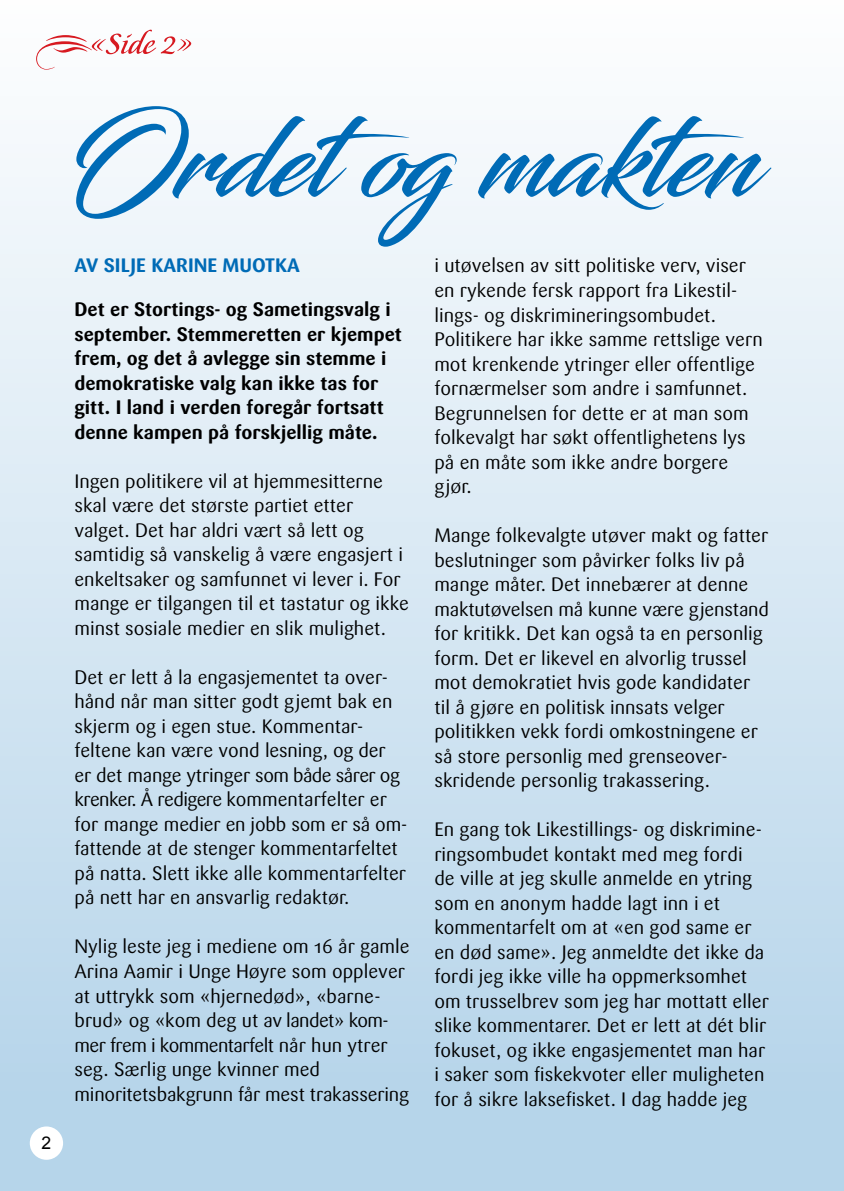
<style>
.page{position:relative;width:844px;height:1191px;background:#fff}
.page>*{position:absolute;margin:0;border:0;box-sizing:border-box;transform-origin:0 0}
.t1{font:108.67px "Blacksword";color:#006bb6}
.t2{font:19.25px/24.5px "Sari";color:#000}
.t3{font:700 19.25px/24.5px "Sari";color:#000}
.t4{font:700 19.25px "Sari";color:#006bb6}
.t5{font:17.5px "Arial";color:#000}
</style>
<div class="page">
<div style="left:0;top:0;width:843px;height:1191px;background:linear-gradient(to bottom,#fdfefe,#b1d2e8)"></div>
<svg style="left:36px;top:30px;width:155px;height:40px"></svg>
<div style="left:30px;top:1126px;width:33px;height:33px;background:#fff;border-radius:50%"></div>
<p class="t5" style="left:42px;top:1131px;width:11px">2</p>
<h1 class="t1" style="left:62px;top:95px;width:697px">Ordetog makten</h1>
<p class="t4" style="left:74px;top:254px;width:227px">AV SILJE KARINE MUOTKA</p>
<p class="t3" style="left:74px;top:297px;width:329px">Det er Stortings- og Sametingsvalg i september. Stemmeretten er kjempet frem, og det å avlegge sin stemme i demokratiske valg kan ikke tas for gitt. I land i verden foregår fortsatt denne kampen på forskjellig måte.</p>
<p class="t2" style="left:74px;top:469px;width:336px">Ingen politikere vil at hjemmesitterne skal være det største partiet etter valget. Det har aldri vært så lett og samtidig så vanskelig å være engasjert i enkeltsaker og samfunnet vi lever i. For mange er tilgangen til et tastatur og ikke minst sosiale medier en slik mulighet.</p>
<p class="t2" style="left:74px;top:665px;width:334px">Det er lett å la engasjementet ta over&shy;hånd når man sitter godt gjemt bak en skjerm og i egen stue. Kommentar&shy;feltene kan være vond lesning, og der er det mange ytringer som både sårer og krenker. Å redigere kommentarfelter er for mange medier en jobb som er så om&shy;fattende at de stenger kommentarfeltet på natta. Slett ikke alle kommentarfelter på nett har en ansvarlig redaktør.</p>
<p class="t2" style="left:74px;top:934px;width:336px">Nylig leste jeg i mediene om 16 år gamle Arina Aamir i Unge Høyre som opplever at uttrykk som «hjernedød», «barne&shy;brud» og «kom deg ut av landet» kom&shy;mer frem i kommentarfelt når hun ytrer seg. Særlig unge kvinner med minoritetsbakgrunn får mest trakassering</p>
<p class="t2" style="left:434px;top:254px;width:330px">i utøvelsen av sitt politiske verv, viser en rykende fersk rapport fra Likestil&shy;lings- og diskrimineringsombudet.<br>Politikere har ikke samme rettslige vern mot krenkende ytringer eller offentlige fornærmelser som andre i samfunnet.<br>Begrunnelsen for dette er at man som folkevalgt har søkt offentlighetens lys på en måte som ikke andre borgere gjør.</p>
<p class="t2" style="left:434px;top:523px;width:336px">Mange folkevalgte utøver makt og fatter beslutninger som påvirker folks liv på mange måter. Det innebærer at denne maktutøvelsen må kunne være gjenstand for kritikk. Det kan også ta en personlig form. Det er likevel en alvorlig trussel mot demokratiet hvis gode kandidater til å gjøre en politisk innsats velger politikken vekk fordi omkostningene er så store personlig med grenseover&shy;skridende personlig trakassering.</p>
<p class="t2" style="left:434px;top:817px;width:336px">En gang tok Likestillings- og diskrimine&shy;ringsombudet kontakt med meg fordi<br>de ville at jeg skulle anmelde en ytring som en anonym hadde lagt inn i et kommentarfelt om at «en god same er en død same». Jeg anmeldte det ikke da fordi jeg ikke ville ha oppmerksomhet om trusselbrev som jeg har mottatt eller slike kommentarer. Det er lett at dét blir fokuset, og ikke engasjementet man har i saker som fiskekvoter eller muligheten for å sikre laksefisket. I dag hadde jeg</p>
</div>
